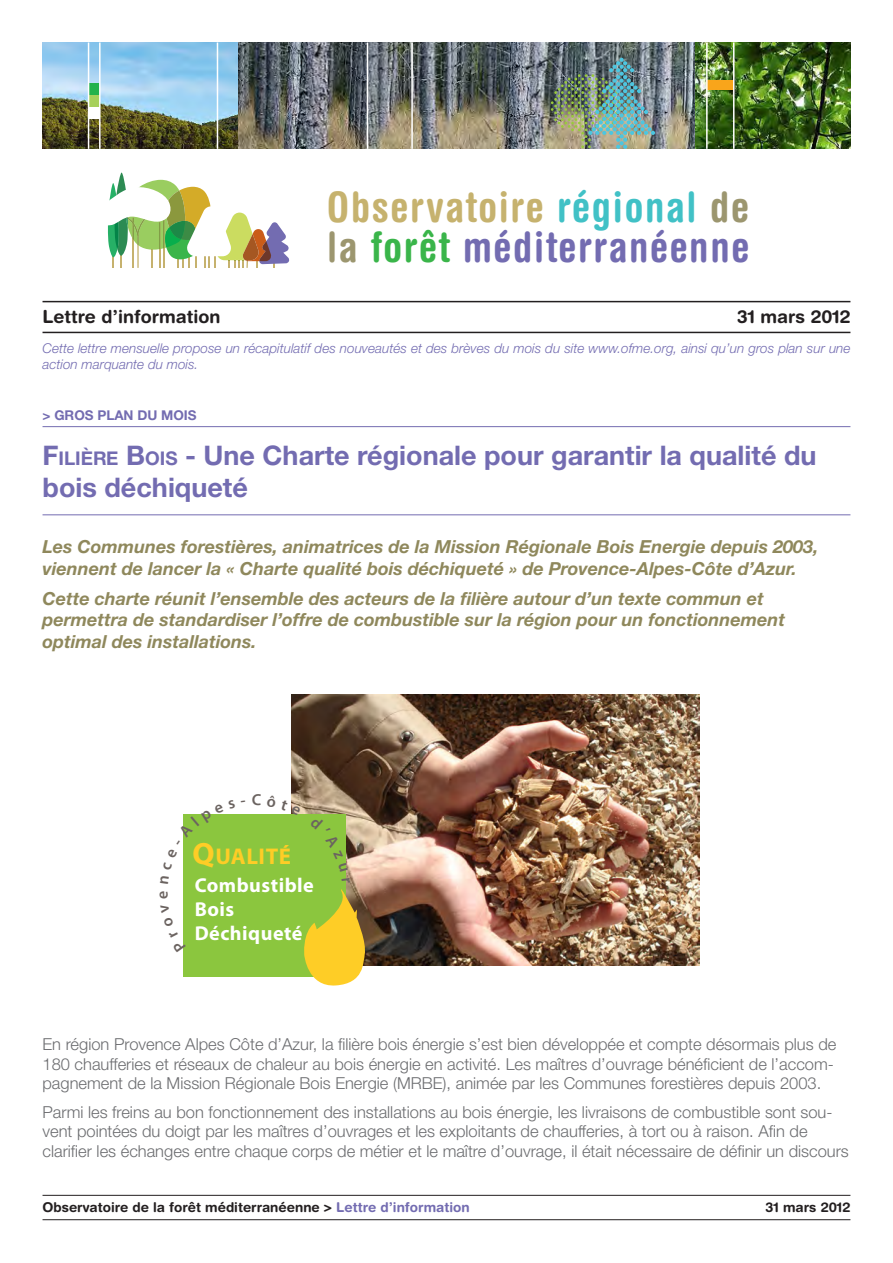
<style>
.page{position:relative;width:893px;height:1263px;background:#fff}
.page>*{position:absolute;margin:0;border:0;box-sizing:border-box;transform-origin:0 0}
.t1{font:700 condensed 42px/39.8px "Helvetica Rounded LT Std";letter-spacing:.04em;color:#736cb1}
.t2{font:700 27px/32.4px "Helvetica Neue LT Std";color:#736cb1}
.t3{font:700 22.8px "Myriad Pro";letter-spacing:.025em;color:#fecd26}
.t4{font:700 20.1px/24.2px "Myriad Pro";letter-spacing:.025em;color:#fff}
.t5{font:italic 700 18px/21.6px "Helvetica Neue LT Std";color:#8f885c}
.t6{font:700 18px "Helvetica Rounded LT Std";color:#231f20}
.t7{font:300 16.5px/19.8px "Helvetica Neue LT Std";color:#6c6d70}
.t8{font:italic 300 13.5px/16.2px "Helvetica Neue LT Std";color:#736cb1}
.t9{font:700 13.5px "Helvetica Rounded LT Std";color:#231f20}
.t10{font:700 13.5px "Helvetica Neue LT Std";color:#736cb1}
.s1{color:#c6b26e}
.s2{color:#41c1c6}
.s3{color:#9c966f}
.s4{color:#3ab54a}
.s5{font-style:inherit}
.s6{font-size:18.9px}
.s7{font-size:30.9px}
.s8{color:#736cb1}
</style>
<div class="page">
<hr style="left:43px;top:426px;width:807px;height:1px;background:#736cb1">
<hr style="left:43px;top:514px;width:807px;height:1px;background:#736cb1">
<img style="left:43px;top:43px;width:195px;height:106px">
<img style="left:238px;top:43px;width:458px;height:106px">
<img style="left:696px;top:43px;width:154px;height:106px">
<hr style="left:217px;top:43px;width:1px;height:106px;background:#fff">
<hr style="left:411px;top:43px;width:2px;height:106px;background:#fff">
<hr style="left:367px;top:43px;width:1px;height:106px;background:#fff">
<div style="left:89px;top:107px;width:10px;height:12px;background:#fff"></div>
<div style="left:89px;top:95px;width:10px;height:12px;background:#a6d05a"></div>
<div style="left:89px;top:83px;width:10px;height:12px;background:#23b24b"></div>
<hr style="left:99px;top:43px;width:2px;height:106px;background:#fff">
<hr style="left:88px;top:43px;width:1px;height:106px;background:#fff">
<div style="left:707px;top:80px;width:27px;height:9px;background:#f9a51b"></div>
<hr style="left:733px;top:43px;width:1px;height:106px;background:#fff">
<hr style="left:706px;top:43px;width:2px;height:106px;background:#fff">
<img style="left:551px;top:58px;width:104px;height:91px">
<svg style="left:107px;top:173px;width:182px;height:95px"></svg>
<hr style="left:43px;top:301px;width:807px;height:1px;background:#231f20">
<hr style="left:43px;top:332px;width:807px;height:1px;background:#231f20">
<hr style="left:43px;top:1219px;width:807px;height:1px;background:#231f20">
<hr style="left:43px;top:1195px;width:807px;height:1px;background:#231f20">
<img style="left:291px;top:694px;width:408px;height:272px">
<div style="left:183px;top:814px;width:163px;height:163px;background:#8bc63e"></div>
<svg style="left:291px;top:794px;width:10px;height:20px"></svg>
<svg style="left:346px;top:815px;width:2px;height:57px"></svg>
<svg style="left:304px;top:878px;width:63px;height:108px"></svg>
<h1 class="t1" style="left:327px;top:187px;width:424px"><span class="s1">Observatoire</span> <span class="s2">régional</span> <span class="s3">de la</span> <span class="s4">forêt</span> méditerranéenne</h1>
<p class="t6" style="left:43px;top:305px;width:180px">Lettre d’information</p>
<p class="t6" style="left:737px;top:305px;width:115px">31 mars 2012</p>
<p class="t8" style="left:43px;top:340px;width:809px">Cette lettre mensuelle propose un récapitulatif des nouveautés et des brèves du mois du site www.ofme.org, ainsi qu’un gros plan sur une action marquante du mois.</p>
<p class="t10" style="left:43px;top:407px;width:156px">&gt; GROS PLAN DU MOIS</p>
<h2 class="t2" style="left:43px;top:439px;width:776px"><span class="s5">F</span><span class="s6">ILIÈRE</span> <span class="s5">B</span><span class="s6">OIS</span> - Une Charte régionale pour garantir la qualité du bois déchiqueté</h2>
<p class="t5" style="left:43px;top:535px;width:777px">Les Communes forestières, animatrices de la Mission Régionale Bois Energie depuis 2003, viennent de lancer la « Charte qualité bois déchiqueté » de Provence-Alpes-Côte d’Azur.</p>
<p class="t5" style="left:43px;top:587px;width:744px">Cette charte réunit l’ensemble des acteurs de la filière autour d’un texte commun et permettra de standardiser l’offre de combustible sur la région pour un fonctionnement optimal des installations.</p>
<h3 class="t3" style="left:192px;top:842px;width:100px"><span class="s7">Q</span>UALITÉ</h3>
<p class="t4" style="left:195px;top:872px;width:121px">Combustible<br>Bois<br>Déchiqueté</p>
<p class="t7" style="left:43px;top:1034px;width:795px">En région Provence Alpes Côte d’Azur, la filière bois énergie s’est bien développée et compte désormais plus de<br>180 chaufferies et réseaux de chaleur au bois énergie en activité. Les maîtres d’ouvrage bénéficient de l’accom&shy;pagnement de la Mission Régionale Bois Energie (MRBE), animée par les Communes forestières depuis 2003.</p>
<p class="t7" style="left:43px;top:1101px;width:808px">Parmi les freins au bon fonctionnement des installations au bois énergie, les livraisons de combustible sont sou&shy;vent pointées du doigt par les maîtres d’ouvrages et les exploitants de chaufferies, à tort ou à raison. Afin de clarifier les échanges entre chaque corps de métier et le maître d’ouvrage, il était nécessaire de définir un discours</p>
<p class="t9" style="left:43px;top:1199px;width:429px">Observatoire de la forêt méditerranéenne &gt; <span class="s8">Lettre d’information</span></p>
<p class="t9" style="left:765px;top:1199px;width:87px">31 mars 2012</p>
</div>
